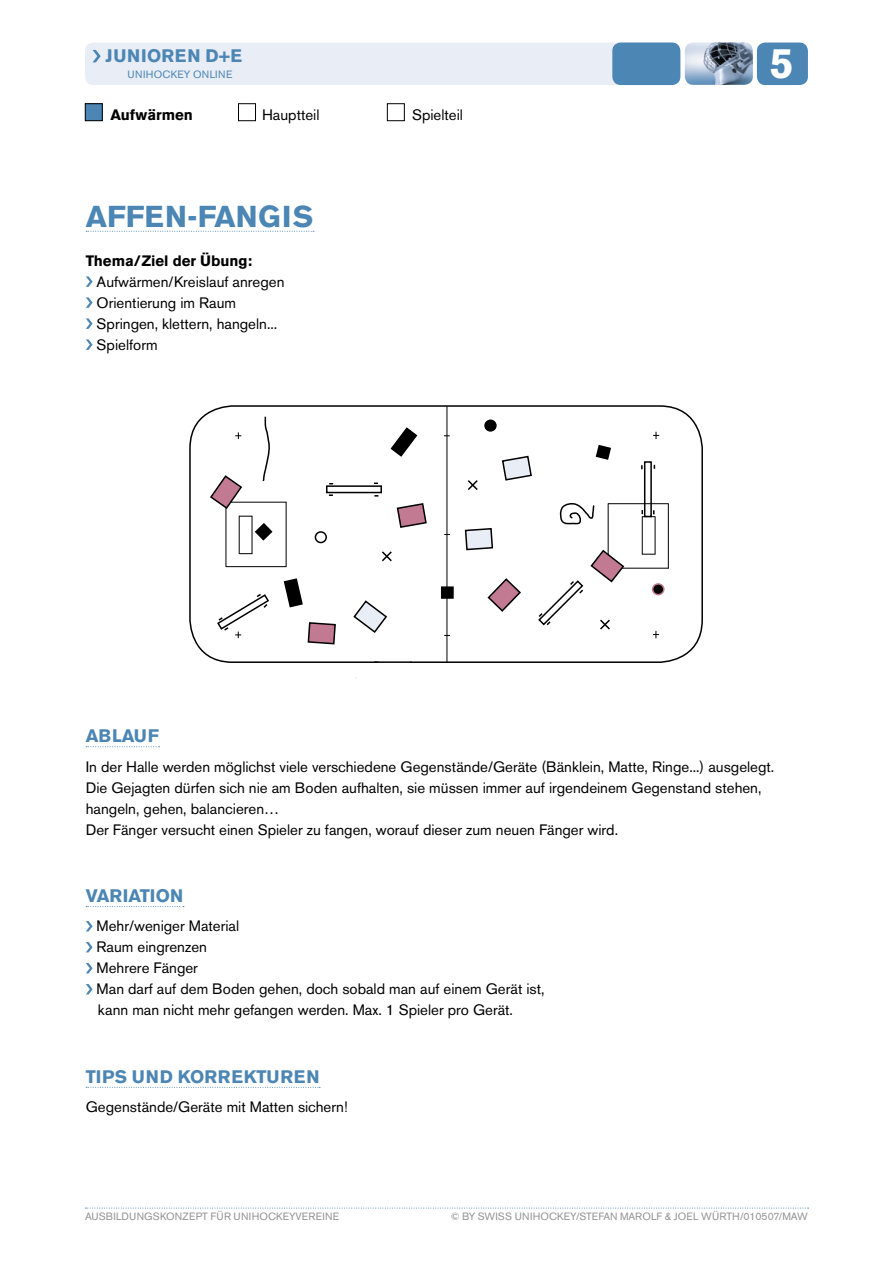
<style>
.page{position:relative;width:893px;height:1263px;background:#fff}
.page>*{position:absolute;margin:0;border:0;box-sizing:border-box;transform-origin:0 0}
.t1{font:700 42.45px "Akzidenz Grotesk BE";color:#fff}
.t2{font:700 30px "Akzidenz Grotesk BE";color:#4c86b4}
.t3{font:700 18px "Akzidenz Grotesk BE";letter-spacing:.04em;color:#4c86b4}
.t4{font:700 18px "Akzidenz Grotesk BE";color:#4c86b4}
.t5{font:700 18px "Akzidenz Grotesk BE";letter-spacing:.02em;color:#4c86b4}
.t6{font:15px/21px "Akzidenz Grotesk BE";color:#000}
.t7{font:700 15px "Akzidenz Grotesk BE";color:#000}
.t8{font:10.5px "Akzidenz Grotesk BE";letter-spacing:.01em;color:#939393}
.t9{font:10.5px "Akzidenz Grotesk BE";letter-spacing:.02em;color:#4c86b4}
</style>
<div class="page">
<div style="left:757px;top:43px;width:51px;height:42px;background:#4c86b4"></div>
<svg style="left:85px;top:1208px;width:723px;height:1px"></svg>
<img style="left:685px;top:42px;width:68px;height:43px">
<svg style="left:86px;top:231px;width:228px;height:1px"></svg>
<svg style="left:86px;top:276px;width:7px;height:11px"></svg>
<svg style="left:86px;top:297px;width:7px;height:11px"></svg>
<svg style="left:86px;top:318px;width:7px;height:11px"></svg>
<svg style="left:86px;top:339px;width:7px;height:11px"></svg>
<svg style="left:86px;top:746px;width:74px;height:1px"></svg>
<svg style="left:86px;top:906px;width:98px;height:1px"></svg>
<svg style="left:86px;top:1087px;width:234px;height:1px"></svg>
<svg style="left:86px;top:921px;width:7px;height:10px"></svg>
<svg style="left:86px;top:942px;width:7px;height:10px"></svg>
<svg style="left:86px;top:963px;width:7px;height:10px"></svg>
<svg style="left:86px;top:984px;width:7px;height:10px"></svg>
<div style="left:85px;top:104px;width:17px;height:17px;background:#4c86b4"></div>
<div style="left:85px;top:103px;width:18px;height:18px;border:1px solid #000"></div>
<div style="left:238px;top:103px;width:18px;height:18px;border:1px solid #000"></div>
<div style="left:387px;top:103px;width:18px;height:18px;border:1px solid #000"></div>
<svg style="left:189px;top:405px;width:514px;height:257px"></svg>
<hr style="left:226px;top:502px;width:60px;height:1px;background:#000">
<hr style="left:226px;top:566px;width:60px;height:1px;background:#000">
<hr style="left:286px;top:502px;width:1px;height:65px;background:#000">
<hr style="left:226px;top:502px;width:1px;height:65px;background:#000">
<hr style="left:252px;top:516px;width:1px;height:38px;background:#000">
<hr style="left:239px;top:516px;width:1px;height:38px;background:#000">
<svg style="left:239px;top:553px;width:13px;height:1px"></svg>
<svg style="left:389px;top:426px;width:29px;height:32px"></svg>
<svg style="left:235px;top:432px;width:6px;height:7px"></svg>
<hr style="left:608px;top:568px;width:61px;height:1px;background:#000">
<hr style="left:608px;top:503px;width:60px;height:1px;background:#000">
<hr style="left:608px;top:503px;width:1px;height:65px;background:#000">
<hr style="left:668px;top:503px;width:1px;height:65px;background:#000">
<hr style="left:642px;top:516px;width:1px;height:38px;background:#000">
<hr style="left:655px;top:516px;width:1px;height:38px;background:#000">
<svg style="left:642px;top:554px;width:13px;height:1px"></svg>
<svg style="left:283px;top:577px;width:21px;height:31px"></svg>
<svg style="left:653px;top:432px;width:6px;height:7px"></svg>
<svg style="left:653px;top:631px;width:6px;height:7px"></svg>
<svg style="left:464px;top:527px;width:30px;height:24px"></svg>
<svg style="left:352px;top:599px;width:36px;height:35px"></svg>
<svg style="left:501px;top:455px;width:32px;height:26px"></svg>
<div style="left:326px;top:485px;width:56px;height:8px;border:2px solid #000"></div>
<div style="left:644px;top:461px;width:8px;height:56px;border:2px solid #000"></div>
<svg style="left:641px;top:510px;width:14px;height:7px"></svg>
<svg style="left:214px;top:583px;width:58px;height:58px"></svg>
<svg style="left:261px;top:415px;width:11px;height:68px"></svg>
<svg style="left:559px;top:502px;width:37px;height:24px"></svg>
<svg style="left:466px;top:478px;width:13px;height:14px"></svg>
<svg style="left:380px;top:550px;width:13px;height:13px"></svg>
<div style="left:442px;top:587px;width:11px;height:11px;background:#000"></div>
<div style="left:441px;top:586px;width:13px;height:13px;border:2px solid #000"></div>
<svg style="left:595px;top:444px;width:17px;height:17px"></svg>
<svg style="left:239px;top:516px;width:35px;height:26px"></svg>
<svg style="left:346px;top:643px;width:66px;height:36px"></svg>
<svg style="left:396px;top:502px;width:32px;height:27px"></svg>
<svg style="left:537px;top:549px;width:88px;height:82px"></svg>
<svg style="left:209px;top:474px;width:34px;height:36px"></svg>
<svg style="left:307px;top:621px;width:30px;height:24px"></svg>
<svg style="left:486px;top:577px;width:36px;height:36px"></svg>
<hr style="left:374px;top:661px;width:37px;height:2px;background:#000">
<svg style="left:85px;top:43px;width:595px;height:42px;background:#d7e1ee"></svg>
<p class="t3" style="left:106px;top:46px;width:138px">JUNIOREN D+E</p>
<p class="t9" style="left:128px;top:68px;width:106px">UNIHOCKEY ONLINE</p>
<p class="t7" style="left:111px;top:106px;width:84px">Aufwärmen</p>
<p class="t6" style="left:262px;top:104px;width:59px">Hauptteil</p>
<p class="t6" style="left:412px;top:104px;width:52px">Spielteil</p>
<h2 class="t2" style="left:86px;top:199px;width:229px">AFFEN-FANGIS</h2>
<p class="t7" style="left:86px;top:252px;width:168px">Thema/Ziel der Übung:</p>
<p class="t6" style="left:97px;top:271px;width:189px">Aufwärmen/Kreislauf anregen<br>Orientierung im Raum<br>Springen, klettern, hangeln...<br>Spielform</p>
<h1 class="t1" style="left:770px;top:38px;width:25px">5</h1>
<p class="t5" style="left:86px;top:725px;width:75px">ABLAUF</p>
<p class="t6" style="left:86px;top:756px;width:690px">In der Halle werden möglichst viele verschiedene Gegenstände/Geräte (Bänklein, Matte, Ringe...) ausgelegt.<br>Die Gejagten dürfen sich nie am Boden aufhalten, sie müssen immer auf irgendeinem Gegenstand stehen, hangeln, gehen, balancieren…<br>Der Fänger versucht einen Spieler zu fangen, worauf dieser zum neuen Fänger wird.</p>
<p class="t4" style="left:86px;top:885px;width:99px">VARIATION</p>
<p class="t6" style="left:97px;top:916px;width:449px">Mehr/weniger Material<br>Raum eingrenzen<br>Mehrere Fänger<br>Man darf auf dem Boden gehen, doch sobald man auf einem Gerät ist, kann man nicht mehr gefangen werden. Max. 1 Spieler pro Gerät.</p>
<p class="t3" style="left:86px;top:1066px;width:235px">TIPS UND KORREKTUREN</p>
<p class="t6" style="left:86px;top:1096px;width:264px">Gegenstände/Geräte mit Matten sichern!</p>
<p class="t8" style="left:85px;top:1210px;width:256px">AUSBILDUNGSKONZEPT FÜR UNIHOCKEYVEREINE</p>
<p class="t8" style="left:451px;top:1210px;width:359px">© BY SWISS UNIHOCKEY/STEFAN MAROLF &amp; JOEL WÜRTH/010507/MAW</p>
</div>
